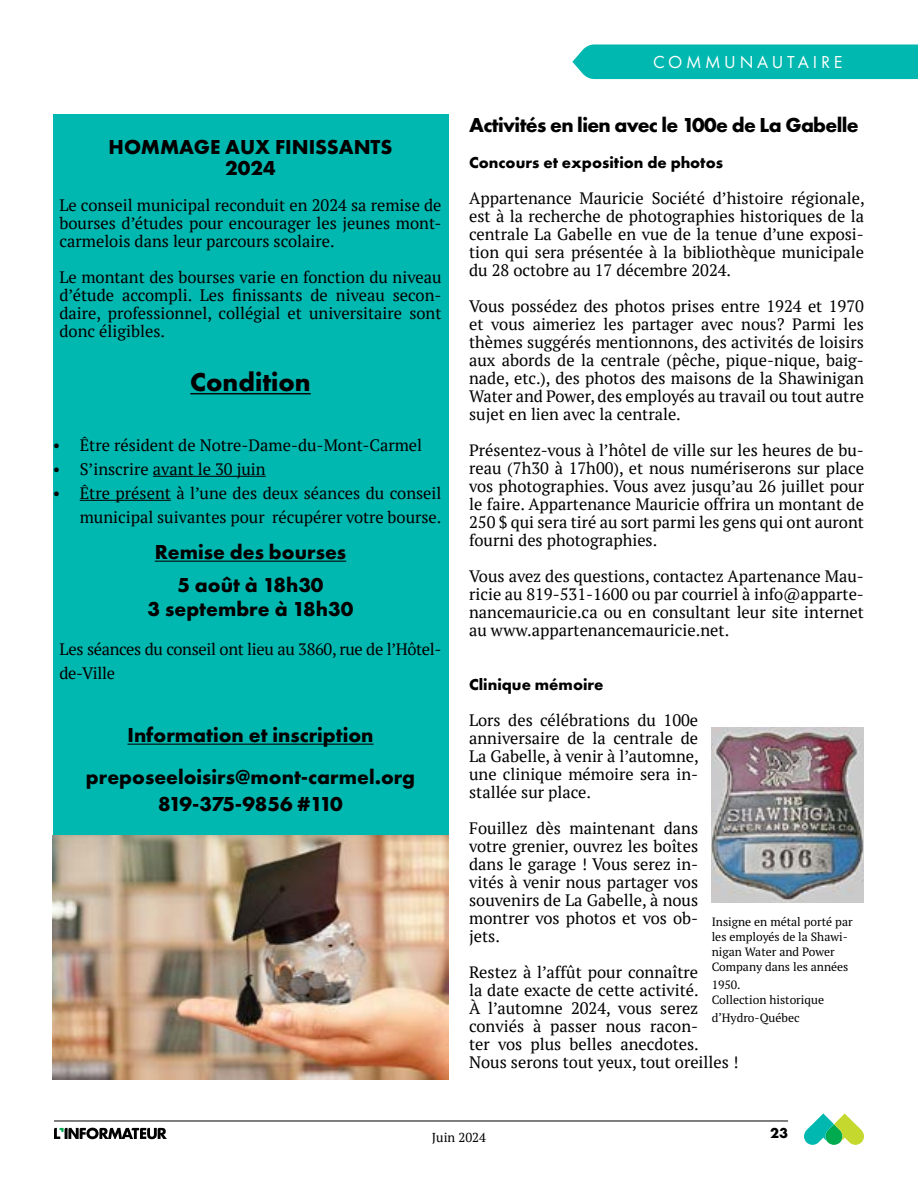
<style>
.page{position:relative;width:918px;height:1188px;background:#fff}
.page>*{position:absolute;margin:0;border:0;box-sizing:border-box;transform-origin:0 0}
.t1{font:700 27px "Futura PT";color:#000}
.t2{font:700 21px/21px "Futura PT";color:#000;text-align:center}
.t3{font:700 21px "Futura PT";letter-spacing:-.03em;color:#000}
.t4{font:700 21px "Futura PT";letter-spacing:-.06em;color:#000}
.t5{font:18px "Futura PT";letter-spacing:.205em;color:#fff}
.t6{font:16.5px/18px "PT Serif";color:#000;text-align:justify}
.t7{font:16.5px/24px "PT Serif";letter-spacing:-.02em;color:#000}
.t8{font:700 16.5px "Futura PT";color:#000}
.t9{font:700 15px "Futura PT";color:#000}
.t10{font:12.9px "PT Serif";color:#000}
.t11{font:12px/15px "PT Serif Pro";color:#000}
</style>
<div class="page">
<svg style="left:804px;top:1113px;width:60px;height:32px"></svg>
<hr style="left:54px;top:1121px;width:734px;height:1px;background:#000">
<svg style="left:54px;top:1128px;width:113px;height:11px"></svg>
<div style="left:53px;top:115px;width:395px;height:721px;background:#00b8b0"></div>
<hr style="left:190px;top:393px;width:121px;height:1px;background:#000">
<hr style="left:153px;top:476px;width:113px;height:1px;background:#000">
<hr style="left:80px;top:500px;width:91px;height:1px;background:#000">
<hr style="left:155px;top:561px;width:191px;height:1px;background:#000">
<hr style="left:127px;top:744px;width:247px;height:1px;background:#000">
<img style="left:712px;top:727px;width:152px;height:176px">
<svg style="left:572px;top:44px;width:346px;height:35px"></svg>
<div style="left:653px;top:54px;width:208px;height:17px;background:#00b8b0"></div>
<img style="left:53px;top:836px;width:395px;height:243px">
<p class="t2" style="left:109px;top:136px;width:285px">HOMMAGE AUX FINISSANTS<br>2024</p>
<p class="t6" style="left:59px;top:196px;width:384px">Le conseil municipal reconduit en 2024 sa remise de bourses d’études pour encourager les jeunes mont&shy;carmelois dans leur parcours scolaire.</p>
<p class="t6" style="left:59px;top:268px;width:384px">Le montant des bourses varie en fonction du niveau d’étude accompli. Les finissants de niveau secon&shy;daire, professionnel, collégial et universitaire sont donc éligibles.</p>
<h1 class="t1" style="left:190px;top:365px;width:122px">Condition</h1>
<p class="t6" style="left:53px;top:436px;width:371px">• Être résident de Notre-Dame-du-Mont-Carmel</p>
<p class="t6" style="left:53px;top:460px;width:215px">• S’inscrire avant le 30 juin</p>
<p class="t6" style="left:53px;top:481px;width:390px;line-height:24px;text-align:right">• Être présent à l’une des deux séances du conseil municipal suivantes pour récupérer votre bourse.</p>
<p class="t2" style="left:155px;top:535px;width:193px;line-height:33px">Remise des bourses<br>5 août à 18h30</p>
<p class="t2" style="left:148px;top:598px;width:207px">3 septembre à 18h30</p>
<p class="t7" style="left:59px;top:637px;width:384px">Les séances du conseil ont lieu au 3860, rue de l’Hôtel&shy;de-Ville</p>
<p class="t2" style="left:86px;top:714px;width:331px;line-height:42px">Information et inscription preposeeloisirs@mont-carmel.org</p>
<p class="t4" style="left:158px;top:791px;width:186px">819-375-9856 #110</p>
<p class="t5" style="left:653px;top:51px;width:191px">COMMUNAUTAIRE</p>
<p class="t3" style="left:469px;top:111px;width:391px">Activités en lien avec le 100e de La Gabelle</p>
<p class="t8" style="left:469px;top:152px;width:255px">Concours et exposition de photos</p>
<p class="t6" style="left:469px;top:189px;width:397px">Appartenance Mauricie Société d’histoire régionale, est à la recherche de photographies historiques de la centrale La Gabelle en vue de la tenue d’une exposi&shy;tion qui sera présentée à la bibliothèque municipale du 28 octobre au 17 décembre 2024.</p>
<p class="t6" style="left:469px;top:297px;width:396px">Vous possédez des photos prises entre 1924 et 1970 et vous aimeriez les partager avec nous? Parmi les thèmes suggérés mentionnons, des activités de loisirs aux abords de la centrale (pêche, pique-nique, baig&shy;nade, etc.), des photos des maisons de la Shawinigan Water and Power, des employés au travail ou tout autre sujet en lien avec la centrale.</p>
<p class="t6" style="left:469px;top:441px;width:396px">Présentez-vous à l’hôtel de ville sur les heures de bu&shy;reau (7h30 à 17h00), et nous numériserons sur place vos photographies. Vous avez jusqu’au 26 juillet pour le faire. Appartenance Mauricie offrira un montant de 250 $ qui sera tiré au sort parmi les gens qui ont auront fourni des photographies.</p>
<p class="t6" style="left:469px;top:567px;width:396px">Vous avez des questions, contactez Apartenance Mau&shy;ricie au 819-531-1600 ou par courriel à info@apparte&shy;nancemauricie.ca ou en consultant leur site internet au www.appartenancemauricie.net.</p>
<p class="t8" style="left:469px;top:674px;width:136px">Clinique mémoire</p>
<p class="t6" style="left:469px;top:711px;width:231px">Lors des célébrations du 100e anniversaire de la centrale de La Gabelle, à venir à l’automne, une clinique mémoire sera in&shy;stallée sur place.</p>
<p class="t6" style="left:469px;top:819px;width:231px">Fouillez dès maintenant dans votre grenier, ouvrez les boîtes dans le garage ! Vous serez in&shy;vités à venir nous partager vos souvenirs de La Gabelle, à nous montrer vos photos et vos ob&shy;jets.</p>
<p class="t6" style="left:469px;top:963px;width:271px;text-align:left">Restez à l’affût pour connaître<br>la date exacte de cette activité.<br>À l’automne 2024, vous serez conviés à passer nous racon-<br>ter vos plus belles anecdotes.<br>Nous serons tout yeux, tout oreilles !</p>
<p class="t11" style="left:712px;top:914px;width:142px">Insigne en métal porté par les employés de la Shawi&shy;nigan Water and Power<br>Company dans les années</p>
<p class="t11" style="left:712px;top:977px;width:114px">1950.<br>Collection historique</p>
<p class="t11" style="left:712px;top:1010px;width:89px">d’Hydro-Québec</p>
<p class="t10" style="left:432px;top:1129px;width:56px">Juin 2024</p>
<p class="t9" style="left:770px;top:1124px;width:19px">23</p>
</div>
